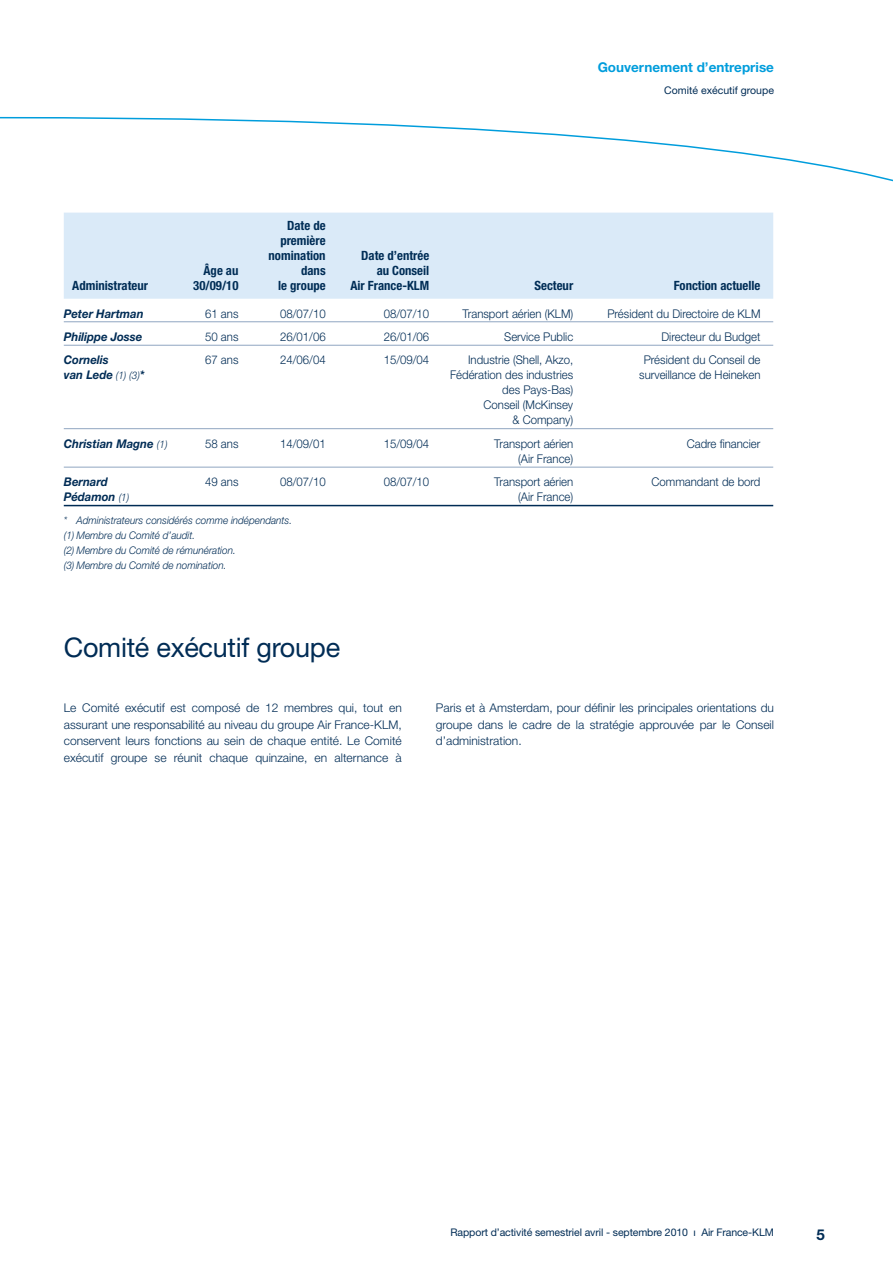
<style>
.page{position:relative;width:893px;height:1263px;background:#fff}
.page>*{position:absolute;margin:0;border:0;box-sizing:border-box;transform-origin:0 0}
.t1{font:27px "Helvetica Neue LT Std";letter-spacing:-.01em;color:#002c55}
.t2{font:700 15px "Helvetica Neue LT Std";color:#002c55}
.t3{font:700 13.5px "Helvetica Neue LT Std";color:#009ddc}
.t4{font:700 condensed 12.75px/15px "Helvetica Neue LT Std";color:#002d56;text-align:right}
.t5{font:300 12px/15px "Helvetica Neue LT Std";color:#002c55;text-align:right;scale:.95 1}
.t6{font:300 12px/16.5px "Helvetica Neue LT Std";color:#002c55;text-align:justify}
.t7{font:italic 700 12px/15px "Helvetica Neue LT Std";color:#002c55;scale:.95 1}
.t8{font:italic 300 10.5px/15px "Helvetica Neue LT Std";color:#002c55;scale:.95 1}
.t9{font:10.5px "Helvetica Neue LT Std";letter-spacing:-.01em;color:#002c55}
.s1{font-weight:300;font-size:10.5px}
</style>
<div class="page">
<svg style="left:0;top:116px;width:893px;height:66px"></svg>
<div style="left:64px;top:213px;width:709px;height:86px;background:#daeaf8"></div>
<hr style="left:64px;top:321px;width:709px;height:1px;background:#90a6c1">
<hr style="left:64px;top:345px;width:709px;height:1px;background:#90a6c1">
<hr style="left:64px;top:428px;width:709px;height:1px;background:#90a6c1">
<hr style="left:64px;top:467px;width:709px;height:1px;background:#90a6c1">
<hr style="left:64px;top:505px;width:709px;height:1px;background:#002c55">
<p class="t4" style="left:72px;top:279px;width:77px">Administrateur</p>
<p class="t4" style="left:193px;top:264px;width:47px">Âge au<br>30/09/10</p>
<p class="t4" style="left:269px;top:219px;width:59px">Date de première nomination dans<br>le groupe</p>
<p class="t4" style="left:350px;top:249px;width:80px">Date d’entrée au Conseil<br>Air France-KLM</p>
<p class="t3" style="left:598px;top:63px;width:178px">Gouvernement d’entreprise</p>
<p class="t9" style="left:664px;top:87px;width:111px">Comité exécutif groupe</p>
<p class="t4" style="left:534px;top:279px;width:40px">Secteur</p>
<p class="t4" style="left:674px;top:279px;width:88px">Fonction actuelle</p>
<p class="t7" style="left:64px;top:307px;width:86px">Peter Hartman</p>
<p class="t5" style="left:205px;top:307px;width:37px">61 ans</p>
<p class="t5" style="left:280px;top:307px;width:50px">08/07/10</p>
<p class="t5" style="left:384px;top:307px;width:50px">08/07/10</p>
<p class="t5" style="left:463px;top:307px;width:118px">Transport aérien (KLM)</p>
<p class="t5" style="left:607px;top:307px;width:163px">Président du Directoire de KLM</p>
<p class="t7" style="left:64px;top:330px;width:84px">Philippe Josse</p>
<p class="t5" style="left:205px;top:330px;width:37px">50 ans</p>
<p class="t5" style="left:280px;top:330px;width:50px">26/01/06</p>
<p class="t5" style="left:384px;top:330px;width:50px">26/01/06</p>
<p class="t5" style="left:504px;top:330px;width:74px">Service Public</p>
<p class="t5" style="left:661px;top:330px;width:106px">Directeur du Budget</p>
<p class="t7" style="left:64px;top:354px;width:87px">Cornelis<br>van Lede <span class="s1">(1) (3)</span>*</p>
<p class="t5" style="left:205px;top:354px;width:37px">67 ans</p>
<p class="t5" style="left:280px;top:354px;width:50px">24/06/04</p>
<p class="t5" style="left:384px;top:354px;width:50px">15/09/04</p>
<p class="t5" style="left:450px;top:354px;width:131px">Industrie (Shell, Akzo,<br>Fédération des industries des Pays-Bas)<br>Conseil (McKinsey<br>&amp; Company)</p>
<p class="t5" style="left:639px;top:354px;width:129px;text-align:center">Président du Conseil de surveillance de Heineken</p>
<p class="t7" style="left:64px;top:437px;width:111px">Christian Magne <span class="s1">(1)</span></p>
<p class="t5" style="left:205px;top:437px;width:37px">58 ans</p>
<p class="t5" style="left:280px;top:437px;width:50px">14/09/01</p>
<p class="t5" style="left:384px;top:437px;width:50px">15/09/04</p>
<p class="t5" style="left:494px;top:437px;width:85px">Transport aérien (Air France)</p>
<p class="t5" style="left:687px;top:437px;width:79px">Cadre financier</p>
<p class="t7" style="left:64px;top:476px;width:71px">Bernard<br>Pédamon <span class="s1">(1)</span></p>
<p class="t5" style="left:205px;top:476px;width:37px">49 ans</p>
<p class="t5" style="left:280px;top:476px;width:50px">08/07/10</p>
<p class="t5" style="left:384px;top:476px;width:50px">08/07/10</p>
<p class="t5" style="left:494px;top:476px;width:85px">Transport aérien (Air France)</p>
<p class="t5" style="left:651px;top:476px;width:116px">Commandant de bord</p>
<p class="t8" style="left:64px;top:513px;width:242px">* Administrateurs considérés comme indépendants. (1) Membre du Comité d’audit.<br>(2) Membre du Comité de rémunération.<br>(3) Membre du Comité de nomination.</p>
<h1 class="t1" style="left:64px;top:638px;width:278px">Comité exécutif groupe</h1>
<p class="t6" style="left:64px;top:701px;width:340px">Le Comité exécutif est composé de 12 membres qui, tout en assurant une responsabilité au niveau du groupe Air France-KLM, conservent leurs fonctions au sein de chaque entité. Le Comité exécutif groupe se réunit chaque quinzaine, en alternance à</p>
<p class="t6" style="left:436px;top:701px;width:340px">Paris et à Amsterdam, pour définir les principales orientations du groupe dans le cadre de la stratégie approuvée par le Conseil d’administration.</p>
<p class="t9" style="left:450px;top:1229px;width:325px">Rapport d’activité semestriel avril - septembre 2010 ı Air France-KLM</p>
<p class="t2" style="left:816px;top:1229px;width:10px">5</p>
</div>
